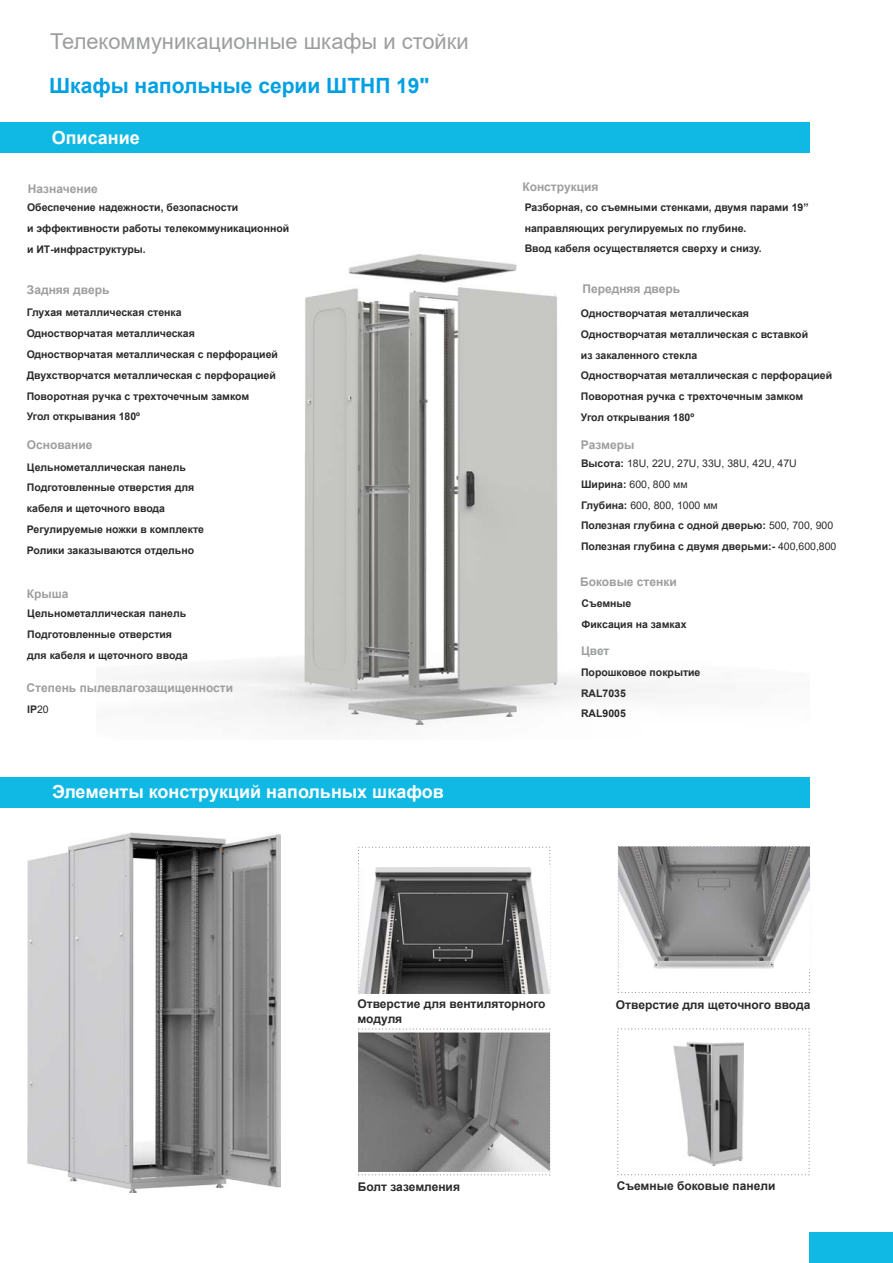
<style>
.page{position:relative;width:893px;height:1263px;background:#fff}
.page>*{position:absolute;margin:0;border:0;box-sizing:border-box;transform-origin:0 0}
.t1{font:21.9px "Arial";color:#9d9e9e}
.t2{font:700 21px "Arial";color:#00a0e3}
.t3{font:700 18px "Arial";color:#fefefe}
.t4{font:700 12px "Arial";color:#9d9e9e}
.t5{font:700 12px/15px "Arial";color:#2b2a29}
.t6{font:700 10.5px/20.9px "Arial";color:#2b2a29}
.s1{font-weight:400}
</style>
<div class="page">
<img style="left:147px;top:254px;width:520px;height:474px">
<div style="left:0;top:777px;width:810px;height:30px;background:#10b9e4"></div>
<div style="left:0;top:123px;width:810px;height:30px;background:#10b9e4"></div>
<div style="left:810px;top:1232px;width:83px;height:31px;background:#10b9e4"></div>
<img style="left:358px;top:867px;width:192px;height:126px">
<img style="left:27px;top:832px;width:254px;height:361px">
<img style="left:673px;top:1042px;width:71px;height:123px">
<div style="left:618px;top:846px;width:192px;height:147px;border:1px dashed #808080"></div>
<img style="left:618px;top:847px;width:192px;height:121px">
<img style="left:358px;top:1032px;width:192px;height:139px">
<h1 class="t1" style="left:50px;top:33px;width:420px">Телекоммуникационные шкафы и стойки</h1>
<h2 class="t2" style="left:49px;top:78px;width:382px">Шкафы напольные серии ШТНП 19"</h2>
<h3 class="t3" style="left:52px;top:131px;width:90px">Описание</h3>
<p class="t4" style="left:522px;top:182px;width:78px">Конструкция</p>
<p class="t4" style="left:28px;top:184px;width:72px">Назначение</p>
<p class="t6" style="left:27px;top:198px;width:264px">Обеспечение надежности, безопасности<br>и эффективности работы телекоммуникационной и ИТ-инфраструктуры.</p>
<p class="t6" style="left:525px;top:198px;width:285px">Разборная, со съемными стенками, двумя парами 19” направляющих регулируемых по глубине.<br>Ввод кабеля осуществляется сверху и снизу.</p>
<p class="t4" style="left:27px;top:285px;width:84px">Задняя дверь</p>
<p class="t6" style="left:27px;top:303px;width:253px">Глухая металлическая стенка<br>Одностворчатая металлическая Одностворчатая металлическая с перфорацией Двухстворчатся металлическая с перфорацией Поворотная ручка с трехточечным замком<br>Угол открывания 180º</p>
<p class="t4" style="left:27px;top:440px;width:67px">Основание</p>
<p class="t6" style="left:27px;top:457px;width:179px">Цельнометаллическая панель<br>Подготовленные отверстия для кабеля и щеточного ввода<br>Регулируемые ножки в комплекте<br>Ролики заказываются отдельно</p>
<p class="t4" style="left:27px;top:589px;width:43px">Крыша</p>
<p class="t6" style="left:27px;top:604px;width:162px">Цельнометаллическая панель<br>Подготовленные отверстия для кабеля и щеточного ввода</p>
<p class="t4" style="left:27px;top:684px;width:208px">Степень пылевлагозащищенности</p>
<p class="t6" style="left:27px;top:700px;width:23px">IP<span class="s1">20</span></p>
<h3 class="t3" style="left:52px;top:785px;width:393px">Элементы конструкций напольных шкафов</h3>
<p class="t4" style="left:582px;top:284px;width:99px">Передняя дверь</p>
<p class="t6" style="left:581px;top:304px;width:253px">Одностворчатая металлическая Одностворчатая металлическая с вставкой<br>из закаленного стекла<br>Одностворчатая металлическая с перфорацией Поворотная ручка с трехточечным замком<br>Угол открывания 180º</p>
<p class="t4" style="left:581px;top:440px;width:55px">Размеры</p>
<p class="t6" style="left:581px;top:454px;width:257px">Высота: <span class="s1">18U, 22U, 27U, 33U, 38U, 42U, 47U </span>Ширина: <span class="s1">600, 800 мм<br></span>Глубина: <span class="s1">600, 800, 1000 мм<br></span>Полезная глубина с одной дверью: <span class="s1">500, 700, 900<br></span>Полезная глубина с двумя дверьми:- <span class="s1">400,600,800</span></p>
<p class="t4" style="left:580px;top:577px;width:98px">Боковые стенки</p>
<p class="t6" style="left:581px;top:594px;width:107px">Съемные<br>Фиксация на замках</p>
<p class="t4" style="left:581px;top:646px;width:30px">Цвет</p>
<p class="t6" style="left:581px;top:663px;width:121px">Порошковое покрытие<br>RAL7035<br>RAL9005</p>
<p class="t5" style="left:357px;top:998px;width:190px">Отверстие для вентиляторного модуля</p>
<p class="t5" style="left:616px;top:999px;width:196px">Отверстие для щеточного ввода</p>
<p class="t5" style="left:358px;top:1181px;width:104px">Болт заземления</p>
<p class="t5" style="left:617px;top:1180px;width:160px">Съемные боковые панели</p>
</div>
